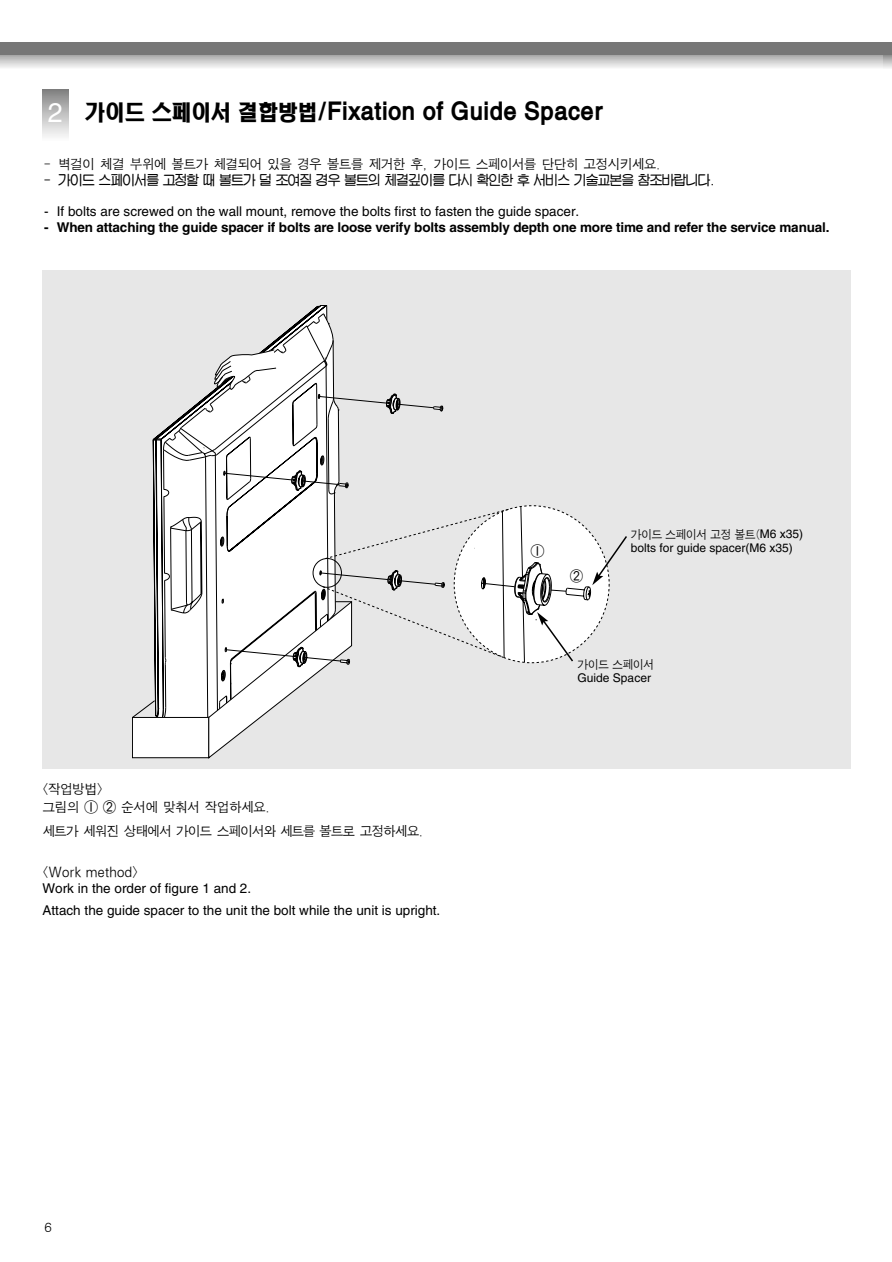
<style>
.page{position:relative;width:892px;height:1262px;background:#fff}
.page>*{position:absolute;margin:0;border:0;box-sizing:border-box;transform-origin:0 0}
.t1{font:22.5px "JKTB";letter-spacing:-.07em;color:#000;scale:.95 1}
.t2{font:13.5px/22.2px "Helvetica";color:#000}
.t3{font:700 13.5px "Helvetica";letter-spacing:-.01em;color:#000}
.t4{font:13.5px/17.1px "S Mgo J";letter-spacing:-.06em;color:#000;scale:.95 1}
.t5{font:13.5px "SM Ana D";letter-spacing:-.065em;color:#000;scale:.95 1}
.t6{font:13.5px "S Mgo J";letter-spacing:-.085em;color:#000;scale:.95 1}
.t7{font:13.5px "SM Ago J";color:#000;scale:.95 1}
.t8{font:13.5px "SM Ago J";color:#000}
.t9{font:12px "Helvetica";color:#000}
.t10{font:12px "SM Ago J";letter-spacing:-.07em;color:#000;scale:.92 1}
.t11{font:12px "SM Ago J";letter-spacing:-.07em;color:#000}
.s1{font-family:"Helvetica";font-size:27px;color:#fff}
.s2{font-family:"SM Ago J"}
.s3{font-family:"Helvetica"}
</style>
<div class="page">
<div style="left:0;top:43px;width:891px;height:12px;background:#777"></div>
<hr style="left:0;top:55px;width:891px;height:1px;background:#8e8e8e">
<hr style="left:0;top:56px;width:891px;height:1px;background:#989898">
<hr style="left:0;top:57px;width:891px;height:1px;background:#a2a2a2">
<hr style="left:0;top:58px;width:891px;height:1px;background:#ababab">
<hr style="left:0;top:59px;width:891px;height:1px;background:#b4b4b4">
<hr style="left:0;top:60px;width:891px;height:1px;background:#bdbdbd">
<hr style="left:0;top:61px;width:891px;height:1px;background:#c6c6c6">
<hr style="left:0;top:62px;width:891px;height:1px;background:#cecece">
<hr style="left:0;top:63px;width:891px;height:1px;background:#d6d6d6">
<hr style="left:0;top:64px;width:891px;height:1px;background:#dedede">
<hr style="left:0;top:65px;width:891px;height:1px;background:#e5e5e5">
<hr style="left:0;top:66px;width:891px;height:1px;background:#ededed">
<hr style="left:0;top:67px;width:891px;height:1px;background:#f4f4f4">
<hr style="left:0;top:68px;width:891px;height:1px;background:#f6f6f6">
<svg style="left:43px;top:89px;width:25px;height:48px"></svg>
<div style="left:43px;top:271px;width:807px;height:498px;background:#e7e7e7"></div>
<svg style="left:132px;top:313px;width:495px;height:445px"></svg>
<h1 class="t1" style="left:48px;top:102px;width:586px"><span class="s1">2</span> 가이드 스페이서 결합방법/Fixation of Guide Spacer</h1>
<p class="t4" style="left:44px;top:156px;width:652px"><span class="s2">-</span> 벽걸이 체결 부위에 볼트가 체결되어 있을 경우 볼트를 제거한 후, 가이드 스페이서를 단단히 고정시키세요.</p>
<p class="t5" style="left:44px;top:174px;width:707px">- 가이드 스페이서를 고정할 때 볼트가 덜 조여질 경우 볼트의 체결깊이를 다시 확인한 후 서비스 기술교본을 참조바랍니다.</p>
<p class="t2" style="left:44px;top:201px;width:536px">- If bolts are screwed on the wall mount, remove the bolts first to fasten the guide spacer.</p>
<p class="t3" style="left:44px;top:222px;width:787px">- When attaching the guide spacer if bolts are loose verify bolts assembly depth one more time and refer the service manual.</p>
<p class="t4" style="left:43px;top:782px;width:243px">&lt;작업방법&gt;<br>그림의 <span class="s2">① ②</span> 순서에 맞춰서 작업하세요.</p>
<p class="t6" style="left:43px;top:825px;width:404px">세트가 세워진 상태에서 가이드 스페이서와 세트를 볼트로 고정하세요.</p>
<p class="t4" style="left:43px;top:864px;width:102px">&lt;Work method&gt;</p>
<p class="t2" style="left:43px;top:879px;width:399px">Work in the order of figure 1 and 2.<br>Attach the guide spacer to the unit the bolt while the unit is upright.</p>
<p class="t8" style="left:531px;top:545px;width:15px">①</p>
<p class="t7" style="left:570px;top:570px;width:15px">②</p>
<p class="t10" style="left:630px;top:529px;width:189px">가이드 스페이서 고정 볼트(<span class="s3">M6 x35)</span></p>
<p class="t9" style="left:630px;top:543px;width:164px">bolts for guide spacer(M6 x35)</p>
<p class="t10" style="left:577px;top:659px;width:85px">가이드 스페이서</p>
<p class="t9" style="left:577px;top:673px;width:75px">Guide Spacer</p>
<p class="t11" style="left:44px;top:1222px;width:10px">6</p>
</div>
